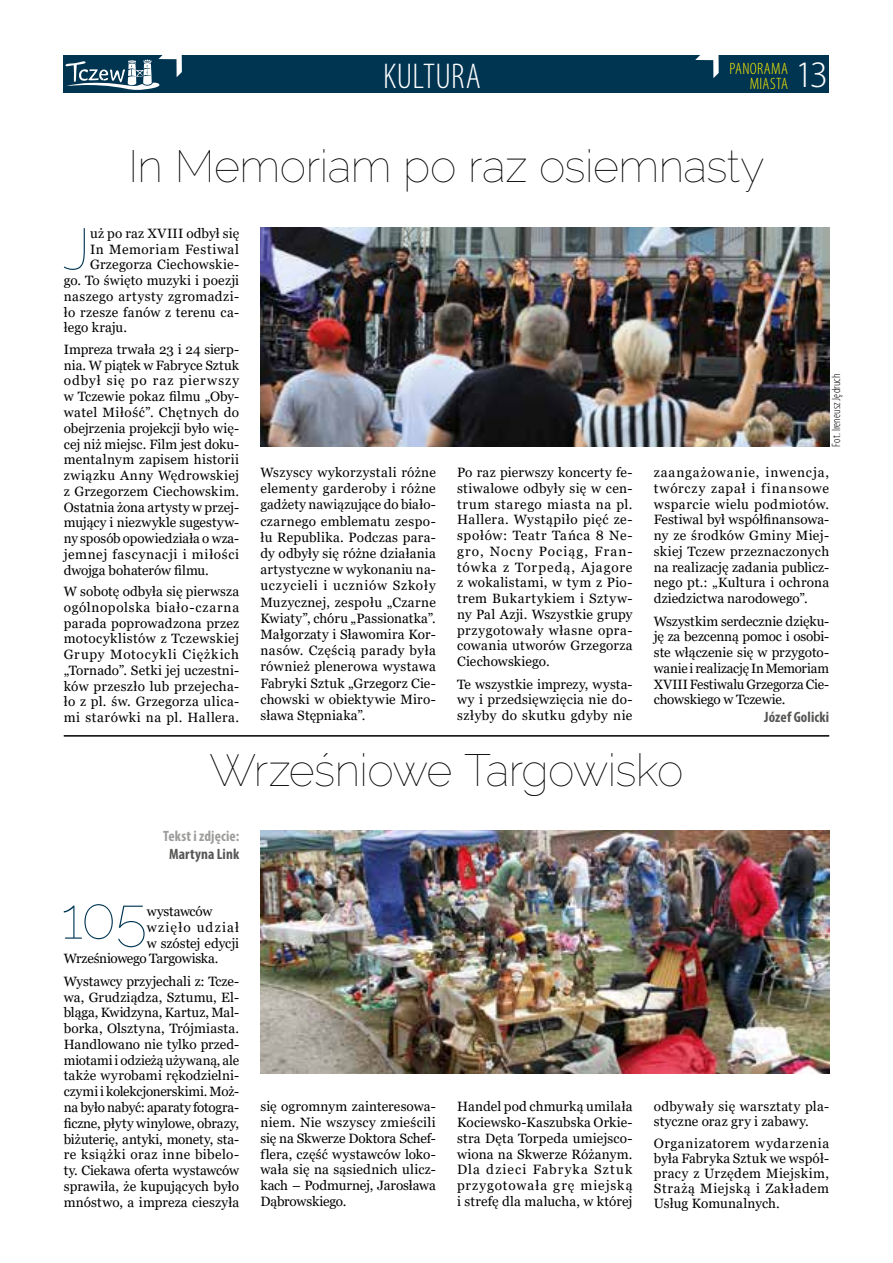
<style>
.page{position:relative;width:893px;height:1263px;background:#fff}
.page>*{position:absolute;margin:0;border:0;box-sizing:border-box;transform-origin:0 0}
.t1{font:100 57.9px "Raleway";color:#003552}
.t2{font:100 45px "Raleway";letter-spacing:-.015em;color:#000}
.t3{font:300 37.5px "Myriad Pro";color:#fff}
.t4{font:300 condensed 36px "Myriad Pro";letter-spacing:.01em;color:#fff}
.t5{font:300 condensed 16.5px/15px "Myriad Pro";letter-spacing:.02em;color:#ffed00;text-align:right}
.t6{font:700 condensed 15px "Myriad Pro";letter-spacing:.01em;color:#575756}
.t7{font:700 condensed 15px "Myriad Pro";letter-spacing:.005em;color:#9d9d9c}
.t8{font:13.5px/15.8px "Georgia";letter-spacing:.015em;color:#000;text-align:justify}
.t9{font:13.5px "Georgia";letter-spacing:.035em;color:#000}
.t10{font:13.5px "Georgia";letter-spacing:-.025em;color:#000}
.t11{font:13.5px "Georgia";letter-spacing:.045em;color:#000}
.t12{font:13.5px "Georgia";letter-spacing:-.005em;color:#000}
.t13{font:13.5px "Georgia";letter-spacing:.09em;color:#000}
.t14{font:13.5px "Georgia";letter-spacing:-.015em;color:#000}
.t15{font:300 condensed 12px "Myriad Pro";letter-spacing:.01em;color:#000}
</style>
<div class="page">
<div style="left:64px;top:56px;width:765px;height:37px;background:#003552"></div>
<svg style="left:65px;top:55px;width:117px;height:35px"></svg>
<svg style="left:695px;top:55px;width:24px;height:23px"></svg>
<hr style="left:64px;top:735px;width:765px;height:1px;background:#000">
<hr style="left:64px;top:736px;width:765px;height:1px;background:#000">
<img style="left:260px;top:228px;width:569px;height:218px">
<img style="left:260px;top:830px;width:569px;height:243px">
<h3 class="t4" style="left:383px;top:54px;width:99px">KULTURA</h3>
<p class="t5" style="left:730px;top:61px;width:60px">PANORAMA<br>MIASTA</p>
<h3 class="t3" style="left:795px;top:54px;width:35px">13</h3>
<h2 class="t2" style="left:128px;top:140px;width:638px">In Memoriam po raz osiemnasty</h2>
<h1 class="t1" style="left:63px;top:215px;width:29px">J</h1>
<p class="t8" style="left:90px;top:225px;width:151px">uż po raz XVIII odbył się</p>
<p class="t11" style="left:90px;top:241px;width:151px">In Memoriam Festiwal</p>
<p class="t8" style="left:90px;top:257px;width:151px">Grzegorza Ciechowskie-</p>
<p class="t8" style="left:64px;top:273px;width:177px">go. To święto muzyki i poezji</p>
<p class="t9" style="left:64px;top:288px;width:177px">naszego artysty zgromadzi-</p>
<p class="t8" style="left:64px;top:304px;width:177px">ło rzesze fanów z terenu ca-</p>
<p class="t8" style="left:64px;top:320px;width:65px">łego kraju.</p>
<p class="t8" style="left:64px;top:342px;width:177px">Impreza trwała 23 i 24 sierp&shy;nia. W piątek w Fabryce Sztuk odbył się po raz pierwszy w Tczewie pokaz filmu „Oby&shy;watel Miłość”. Chętnych do obejrzenia projekcji było wię&shy;cej niż miejsc. Film jest doku&shy;mentalnym zapisem historii związku Anny Wędrowskiej z Grzegorzem Ciechowskim.<br>Ostatnia żona artysty w przej&shy;mujący i niezwykle sugestyw&shy;ny sposób opowiedziała o wza&shy;jemnej fascynacji i miłości dwojga bohaterów filmu.</p>
<p class="t8" style="left:64px;top:584px;width:177px">W sobotę odbyła się pierwsza ogólnopolska biało-czarna parada poprowadzona przez motocyklistów z Tczewskiej Grupy Motocykli Ciężkich „Tornado”. Setki jej uczestni&shy;ków przeszło lub przejecha&shy;ło z pl. św. Grzegorza ulica&shy;mi starówki na pl. Hallera.</p>
<p class="t8" style="left:260px;top:464px;width:177px;line-height:16.2px">Wszyscy wykorzystali różne elementy garderoby i różne gadżety nawiązujące do biało&shy;czarnego emblematu zespo&shy;łu Republika. Podczas para&shy;dy odbyły się różne działania artystyczne w wykonaniu na&shy;uczycieli i uczniów Szkoły Muzycznej, zespołu „Czarne Kwiaty”, chóru „Passionatka”.<br>Małgorzaty i Sławomira Kor&shy;nasów. Częścią parady była również plenerowa wystawa Fabryki Sztuk „Grzegorz Cie&shy;chowski w obiektywie Miro&shy;sława Stępniaka”.</p>
<p class="t8" style="left:457px;top:465px;width:177px">Po raz pierwszy koncerty fe&shy;stiwalowe odbyły się w cen&shy;trum starego miasta na pl.<br>Hallera. Wystąpiło pięć ze&shy;społów: Teatr Tańca 8 Ne&shy;gro, Nocny Pociąg, Fran&shy;tówka z Torpedą, Ajagore z wokalistami, w tym z Pio&shy;trem Bukartykiem i Sztyw&shy;ny Pal Azji. Wszystkie grupy przygotowały własne opra&shy;cowania utworów Grzegorza Ciechowskiego.</p>
<p class="t8" style="left:457px;top:676px;width:177px">Te wszystkie imprezy, wysta&shy;wy i przedsięwzięcia nie do&shy;szłyby do skutku gdyby nie</p>
<p class="t15" style="left:829px;top:446px;width:75px;rotate:-90deg">Fot. Ireneusz Jędruch</p>
<p class="t8" style="left:654px;top:465px;width:177px">zaangażowanie, inwencja, twórczy zapał i finansowe wsparcie wielu podmiotów.<br>Festiwal był współfinansowa&shy;ny ze środków Gminy Miej&shy;skiej Tczew przeznaczonych na realizację zadania publicz&shy;nego pt.: „Kultura i ochrona dziedzictwa narodowego”.</p>
<p class="t8" style="left:654px;top:613px;width:177px">Wszystkim serdecznie dzięku&shy;ję za bezcenną pomoc i osobi&shy;ste włączenie się w przygoto&shy;wanie i realizację In Memoriam XVIII Festiwalu Grzegorza Cie&shy;chowskiego w Tczewie.</p>
<p class="t6" style="left:764px;top:708px;width:66px">Józef Golicki</p>
<h2 class="t2" style="left:209px;top:744px;width:475px">Wrześniowe Targowisko</h2>
<p class="t7" style="left:163px;top:827px;width:78px">Tekst i zdjęcie:</p>
<p class="t6" style="left:169px;top:845px;width:72px">Martyna Link</p>
<h1 class="t1" style="left:61px;top:884px;width:87px">105</h1>
<p class="t14" style="left:147px;top:903px;width:67px">wystawców</p>
<p class="t13" style="left:147px;top:919px;width:94px">wzięło udział</p>
<p class="t12" style="left:147px;top:935px;width:94px">w szóstej edycji</p>
<p class="t10" style="left:64px;top:950px;width:156px">Wrześniowego Targowiska.</p>
<p class="t8" style="left:64px;top:974px;width:177px">Wystawcy przyjechali z: Tcze&shy;wa, Grudziądza, Sztumu, El&shy;bląga, Kwidzyna, Kartuz, Mal&shy;borka, Olsztyna, Trójmiasta.<br>Handlowano nie tylko przed&shy;miotami i odzieżą używaną, ale także wyrobami rękodzielni&shy;czymi i kolekcjonerskimi. Moż&shy;na było nabyć: aparaty fotogra&shy;ficzne, płyty winylowe, obrazy, biżuterię, antyki, monety, sta&shy;re książki oraz inne bibelo&shy;ty. Ciekawa oferta wystawców sprawiła, że kupujących było mnóstwo, a impreza cieszyła</p>
<p class="t8" style="left:260px;top:1099px;width:177px">się ogromnym zainteresowa&shy;niem. Nie wszyscy zmieścili się na Skwerze Doktora Schef&shy;flera, część wystawców loko&shy;wała się na sąsiednich ulicz&shy;kach – Podmurnej, Jarosława Dąbrowskiego.</p>
<p class="t8" style="left:457px;top:1099px;width:177px">Handel pod chmurką umilała Kociewsko-Kaszubska Orkie&shy;stra Dęta Torpeda umiejsco&shy;wiona na Skwerze Różanym.<br>Dla dzieci Fabryka Sztuk przygotowała grę miejską i strefę dla malucha, w której</p>
<p class="t8" style="left:654px;top:1099px;width:177px;line-height:15px">odbywały się warsztaty pla&shy;styczne oraz gry i zabawy.</p>
<p class="t8" style="left:654px;top:1136px;width:177px;line-height:15px">Organizatorem wydarzenia była Fabryka Sztuk we współ&shy;pracy z Urzędem Miejskim, Strażą Miejską i Zakładem Usług Komunalnych.</p>
</div>
